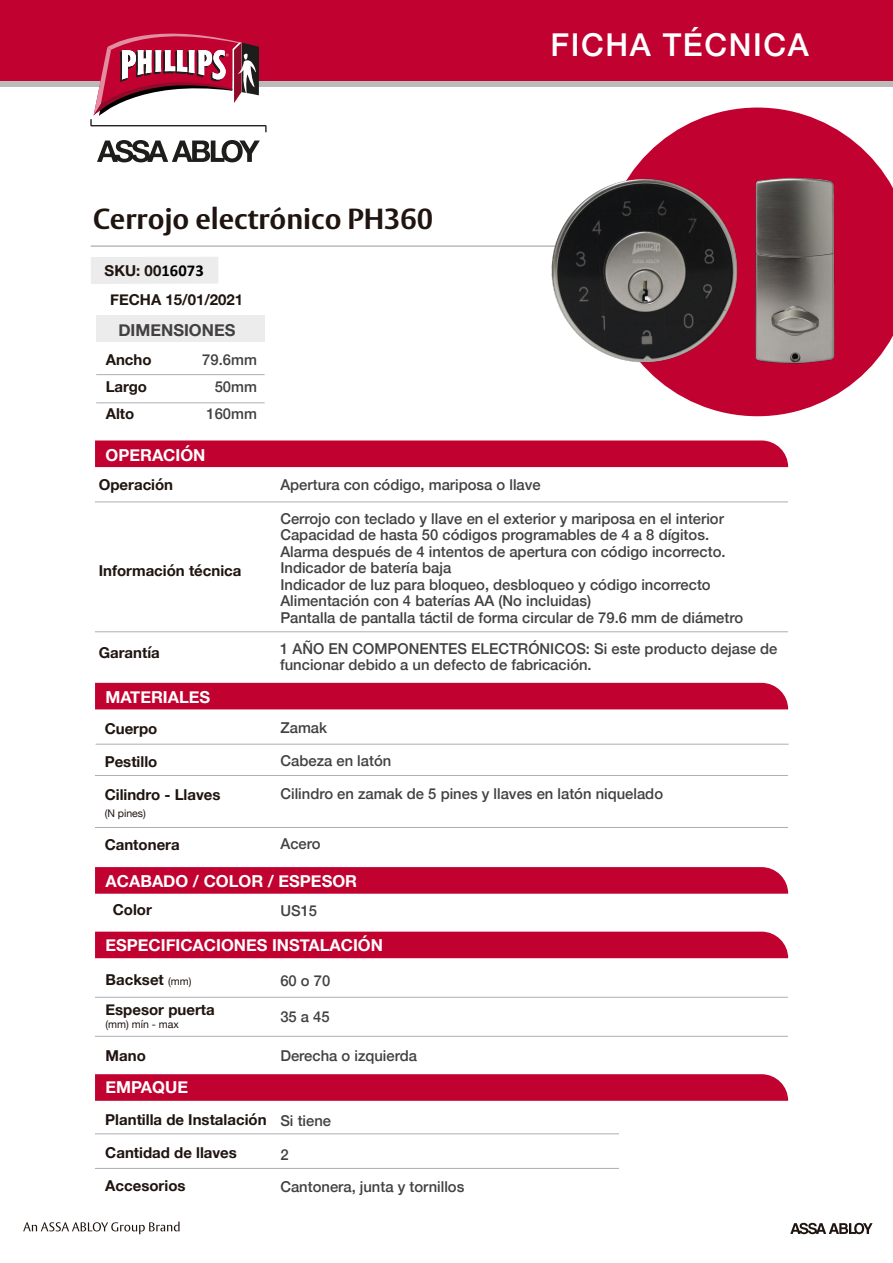
<style>
.page{position:relative;width:893px;height:1263px;background:#fff}
.page>*{position:absolute;margin:0;border:0;box-sizing:border-box;transform-origin:0 0}
.t1{font:500 31.5px "Helvetica Neue";letter-spacing:.05em;color:#fff}
.t2{font:700 28.8px "ASSA Vesta";color:#1f140f}
.t3{font:700 16.5px "Helvetica Neue";color:#fff}
.t4{font:700 16.5px "Helvetica Neue";color:#434041}
.t5{font:500 15px/16.5px "Helvetica Neue";color:#434041}
.t6{font:700 15px/27px "Helvetica Neue";color:#1f140f}
.t7{font:10.5px "Helvetica Neue";color:#1f140f}
.s1{font-family:"Calibri";font-size:16.65px;color:#000}
.s2{font-weight:400;font-size:10.5px}
</style>
<div class="page">
<hr style="left:91px;top:245px;width:525px;height:2px;background:#bbb">
<svg style="left:632px;top:108px;width:261px;height:308px;fill:#c10230"></svg>
<div style="left:95px;top:440px;width:693px;height:27px;background:#c10230"></div>
<div style="left:0;top:0;width:893px;height:82px;background:#c10230"></div>
<div style="left:0;top:82px;width:893px;height:5px;background:#bbb"></div>
<div style="left:91px;top:257px;width:127px;height:27px;background:#ebeceb"></div>
<div style="left:96px;top:316px;width:169px;height:26px;background:#ebeceb"></div>
<hr style="left:95px;top:501px;width:693px;height:1px;background:#afaeb4">
<hr style="left:96px;top:374px;width:169px;height:1px;background:#afaeb4">
<hr style="left:95px;top:631px;width:693px;height:1px;background:#afaeb4">
<svg style="left:23px;top:1221px;width:157px;height:13px"></svg>
<svg style="left:97px;top:140px;width:163px;height:22px"></svg>
<svg style="left:90px;top:33px;width:177px;height:99px"></svg>
<svg style="left:790px;top:1223px;width:83px;height:11px"></svg>
<div style="left:95px;top:683px;width:693px;height:26px;background:#c10230"></div>
<svg style="left:95px;top:867px;width:693px;height:27px;background:#c20734"></svg>
<div style="left:95px;top:932px;width:693px;height:26px;background:#c10230"></div>
<svg style="left:95px;top:1074px;width:693px;height:27px;background:#c20734"></svg>
<hr style="left:96px;top:744px;width:693px;height:1px;background:#afaeb4">
<hr style="left:95px;top:775px;width:693px;height:1px;background:#afaeb4">
<hr style="left:95px;top:827px;width:693px;height:1px;background:#afaeb4">
<hr style="left:95px;top:997px;width:693px;height:1px;background:#afaeb4">
<hr style="left:95px;top:1036px;width:693px;height:1px;background:#afaeb4">
<hr style="left:95px;top:1133px;width:524px;height:1px;background:#afaeb4">
<hr style="left:95px;top:1168px;width:524px;height:1px;background:#afaeb4">
<hr style="left:96px;top:402px;width:169px;height:1px;background:#afaeb4">
<img style="left:543px;top:172px;width:163px;height:200px">
<img style="left:706px;top:137px;width:170px;height:240px">
<h2 class="t2" style="left:93px;top:201px;width:342px">Cerrojo electrónico PH360</h2>
<p class="t6" style="left:110px;top:257px;width:135px;line-height:28.7px;text-indent:-6px">SKU: 00<span class="s1">16073<br></span>FECHA 15/01/2021</p>
<p class="t4" style="left:118px;top:317px;width:119px">DIMENSIONES</p>
<p class="t6" style="left:106px;top:347px;width:47px">Ancho<br>Largo<br>Alto</p>
<p class="t5" style="left:202px;top:345px;width:56px;line-height:27px;text-align:right">79.6mm<br>50mm<br>160mm</p>
<p class="t3" style="left:106px;top:442px;width:101px">OPERACIÓN</p>
<h1 class="t1" style="left:551px;top:20px;width:260px">FICHA TÉCNICA</h1>
<p class="t6" style="left:99px;top:471px;width:76px">Operación</p>
<p class="t5" style="left:280px;top:475px;width:262px">Apertura con código, mariposa o llave</p>
<p class="t5" style="left:280px;top:509px;width:464px">Cerrojo con teclado y llave en el exterior y mariposa en el interior Capacidad de hasta 50 códigos programables de 4 a 8 dígitos.<br>Alarma después de 4 intentos de apertura con código incorrecto.<br>Indicador de batería baja<br>Indicador de luz para bloqueo, desbloqueo y código incorrecto Alimentación con 4 baterías AA (No incluidas)<br>Pantalla de pantalla táctil de forma circular de 79.6 mm de diámetro</p>
<p class="t6" style="left:99px;top:557px;width:144px">Información técnica</p>
<p class="t6" style="left:99px;top:640px;width:63px">Garantía</p>
<p class="t3" style="left:106px;top:684px;width:106px">MATERIALES</p>
<p class="t6" style="left:105px;top:716px;width:54px">Cuerpo</p>
<p class="t6" style="left:105px;top:749px;width:54px">Pestillo</p>
<p class="t6" style="left:105px;top:782px;width:117px">Cilindro - Llaves</p>
<p class="t7" style="left:105px;top:805px;width:43px">(N pines)</p>
<p class="t6" style="left:105px;top:831px;width:77px">Cantonera</p>
<p class="t5" style="left:280px;top:639px;width:499px">1 AÑO EN COMPONENTES ELECTRÓNICOS: Si este producto dejase de funcionar debido a un defecto de fabricación.</p>
<p class="t5" style="left:280px;top:718px;width:48px">Zamak</p>
<p class="t5" style="left:280px;top:751px;width:112px">Cabeza en latón</p>
<p class="t5" style="left:280px;top:784px;width:384px">Cilindro en zamak de 5 pines y llaves en latón niquelado</p>
<p class="t5" style="left:280px;top:834px;width:42px">Acero</p>
<p class="t3" style="left:106px;top:868px;width:253px">ACABADO / COLOR / ESPESOR</p>
<p class="t6" style="left:113px;top:896px;width:41px">Color</p>
<p class="t5" style="left:280px;top:901px;width:38px">US15</p>
<p class="t3" style="left:106px;top:932px;width:279px">ESPECIFICACIONES INSTALACIÓN</p>
<p class="t6" style="left:106px;top:965px;width:111px;line-height:30px">Backset <span class="s2">(mm)<br></span>Espesor puerta</p>
<p class="t7" style="left:106px;top:1017px;width:75px">(mm) mín - max</p>
<p class="t6" style="left:106px;top:1043px;width:42px">Mano</p>
<p class="t3" style="left:106px;top:1074px;width:84px">EMPAQUE</p>
<p class="t6" style="left:105px;top:1106px;width:163px">Plantilla de Instalación</p>
<p class="t6" style="left:105px;top:1139px;width:133px">Cantidad de llaves</p>
<p class="t6" style="left:105px;top:1172px;width:82px">Accesorios</p>
<p class="t5" style="left:280px;top:971px;width:51px">60 o 70</p>
<p class="t5" style="left:280px;top:1007px;width:51px">35 a 45</p>
<p class="t5" style="left:280px;top:1046px;width:138px">Derecha o izquierda</p>
<p class="t5" style="left:280px;top:1111px;width:52px">Si tiene</p>
<p class="t5" style="left:280px;top:1145px;width:10px">2</p>
<p class="t5" style="left:280px;top:1177px;width:186px">Cantonera, junta y tornillos</p>
</div>
